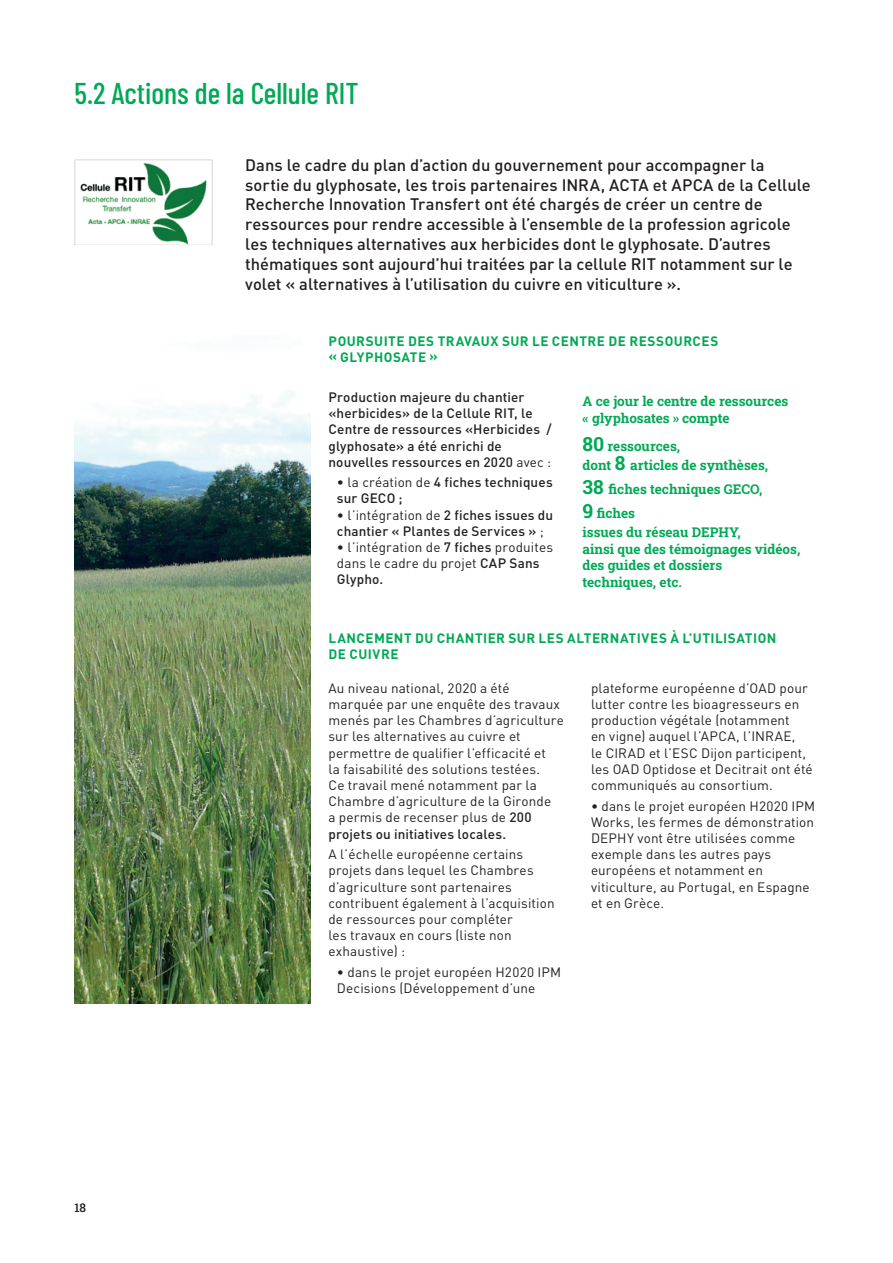
<style>
.page{position:relative;width:893px;height:1263px;background:#fff}
.page>*{position:absolute;margin:0;border:0;box-sizing:border-box;transform-origin:0 0}
.t1{font:500 30px "Barlow Condensed";color:#00a955}
.t2{font:500 16.5px/19.8px "DIN Pro";color:#231f20}
.t3{font:13.5px/16.2px "DIN Pro";letter-spacing:.01em;color:#231f20}
.t4{font:500 13.5px/16.2px "DIN Pro";letter-spacing:.01em;color:#231f20}
.t5{font:13.5px/16.5px "Roboto Slab";color:#00a955}
.t6{font:700 13.5px/16.2px "DIN Pro";letter-spacing:.035em;color:#00a955}
.t7{font:12px "Roboto Slab";color:#231f20}
.s1{font-weight:400}
.s2{font-weight:500}
.s3{font-size:19.5px}
</style>
<div class="page">
<img style="left:74px;top:159px;width:138px;height:85px">
<img style="left:74px;top:391px;width:236px;height:612px">
<svg style="left:673px;top:417px;width:6px;height:5px"></svg>
<h1 class="t1" style="left:74px;top:72px;width:286px">5.2 Actions de la Cellule RIT</h1>
<p class="t2" style="left:245px;top:153px;width:567px">Dans le cadre du plan d’action du gouvernement pour accompagner la sortie du glyphosate, les trois partenaires INRA, ACTA et APCA de la Cellule Recherche Innovation Transfert ont été chargés de créer un centre de ressources pour rendre accessible à l’ensemble de la profession agricole les techniques alternatives aux herbicides dont le glyphosate. D’autres thématiques sont aujourd’hui traitées par la cellule RIT notamment sur le volet « alternatives à l’utilisation du cuivre en viticulture ».</p>
<p class="t6" style="left:328px;top:331px;width:391px">POURSUITE DES TRAVAUX SUR LE CENTRE DE RESSOURCES « GLYPHOSATE »</p>
<p class="t4" style="left:328px;top:387px;width:225px">Production majeure du chantier «herbicides» de la Cellule RIT, le Centre de ressources «Herbicides / glyphosate» a été enrichi de nouvelles ressources en 2020 <span class="s1">avec :</span></p>
<p class="t4" style="left:337px;top:473px;width:217px"><span class="s1">• la création de</span> 4 fiches techniques sur GECO ;</p>
<p class="t4" style="left:337px;top:505px;width:218px"><span class="s1">• l’intégration de</span> 2 fiches issues du chantier « Plantes de Services » <span class="s1">;</span></p>
<p class="t3" style="left:337px;top:538px;width:218px">• l’intégration de <span class="s2">7 fiches</span> produites dans le cadre du projet <span class="s2">CAP Sans<br>Glypho.</span></p>
<p class="t5" style="left:582px;top:393px;width:207px">A ce jour le centre de ressources « glyphosates compte</p>
<p class="t5" style="left:582px;top:436px;width:187px;line-height:19.5px"><span class="s3">80</span> ressources,<br>dont <span class="s3">8</span> articles de synthèses,</p>
<p class="t5" style="left:582px;top:477px;width:181px;line-height:23.7px"><span class="s3">38</span> fiches techniques GECO,<br><span class="s3">9</span> fiches</p>
<p class="t5" style="left:582px;top:524px;width:219px">issues du réseau DEPHY,<br>ainsi que des témoignages vidéos, des guides et dossiers<br>techniques, etc.</p>
<p class="t6" style="left:329px;top:629px;width:449px">LANCEMENT DU CHANTIER SUR LES ALTERNATIVES À L’UTILISATION<br>DE CUIVRE</p>
<p class="t7" style="left:74px;top:1199px;width:13px">18</p>
<p class="t3" style="left:328px;top:678px;width:237px">Au niveau national, 2020 a été marquée par une enquête des travaux menés par les Chambres d’agriculture sur les alternatives au cuivre et permettre de qualifier l’efficacité et<br>la faisabilité des solutions testées.<br>Ce travail mené notamment par la Chambre d’agriculture de la Gironde<br>a permis de recenser plus de <span class="s2">200 projets ou initiatives locales.</span></p>
<p class="t3" style="left:328px;top:845px;width:228px">A l’échelle européenne certains projets dans lequel les Chambres d’agriculture sont partenaires contribuent également à l’acquisition de ressources pour compléter<br>les travaux en cours (liste non exhaustive) :</p>
<p class="t3" style="left:337px;top:962px;width:226px">• dans le projet européen H2020 IPM<br>Decisions (Développement d’une</p>
<p class="t3" style="left:591px;top:678px;width:223px">plateforme européenne d’OAD pour lutter contre les bioagresseurs en production végétale (notamment<br>en vigne) auquel l’APCA, l’INRAE,<br>le CIRAD et l’ESC Dijon participent, les OAD Optidose et Decitrait ont été communiqués au consortium.</p>
<p class="t3" style="left:591px;top:796px;width:226px">• dans le projet européen H2020 IPM<br>Works, les fermes de démonstration<br>DEPHY vont être utilisées comme exemple dans les autres pays européens et notamment en viticulture, au Portugal, en Espagne et en Grèce.</p>
</div>
